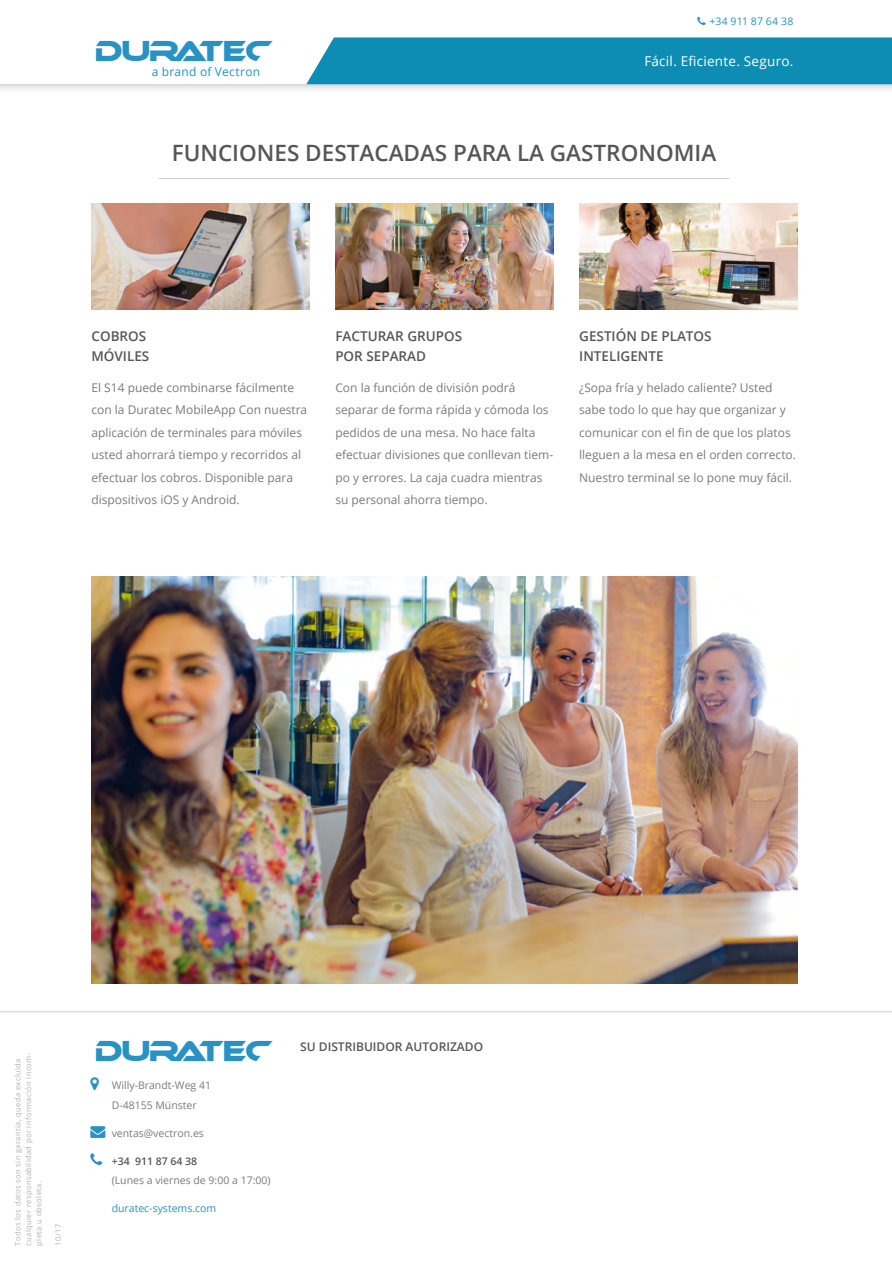
<style>
.page{position:relative;width:892px;height:1263px;background:#fff}
.page>*{position:absolute;margin:0;border:0;box-sizing:border-box;transform-origin:0 0}
.t1{font:30px "Duratec";color:#2892c4}
.Body__Headline{font:600 22.5px "Open Sans";color:#575656}
.Body__Subline{font:600 13.5px/19.5px "Open Sans";color:#575656}
.t2{font:13.5px "Open Sans";letter-spacing:.02em;color:#fff}
.Body__Fließtext{font:12px/22.5px "Open Sans";color:#7b7b7b}
.t3{font:600 12px "Open Sans";color:#575656}
.t4{font:12px "Open Sans";letter-spacing:.025em;color:#2892c4}
.t5{font:10.5px/19.5px "Open Sans";color:#7b7b7b}
.t6{font:10.5px "Open Sans";color:#2892c4}
.t7{font:600 10.5px "Open Sans";color:#575656}
.t8{font:10.5px "Open Sans";letter-spacing:.025em;color:#2892c4}
.t9{font:7.5px/10.5px "Open Sans";letter-spacing:.05em;color:#b4b3b3}
.s1{color:#2892c4}
</style>
<div class="page">
<hr style="left:0;top:1011px;width:892px;height:1px;background:#d0d0d0">
<img style="left:91px;top:576px;width:706px;height:407px">
<img style="left:91px;top:203px;width:219px;height:107px">
<img style="left:335px;top:203px;width:218px;height:107px">
<img style="left:579px;top:203px;width:218px;height:107px">
<hr style="left:159px;top:178px;width:570px;height:1px;background:#d0d0d0">
<div style="left:0;top:0;width:892px;height:94px;background:#1c1c1b;opacity:.25"></div>
<div style="left:0;top:0;width:892px;height:84px;background:#fff"></div>
<div style="left:306px;top:37px;width:586px;height:47px;background:#0d8db3"></div>
<h1 class="t1" style="left:95px;top:35px;width:181px">D</h1>
<p class="t4" style="left:152px;top:64px;width:110px">a brand of Vectron</p>
<p class="t8" style="left:709px;top:14px;width:85px">+34 911 87 64 38</p>
<p class="t2" style="left:644px;top:52px;width:150px">Fácil. Eficiente. Seguro.</p>
<p class="Body__Headline" style="left:172px;top:137px;width:546px">FUNCIONES DESTACADAS PARA LA GASTRONOMIA</p>
<p class="Body__Subline" style="left:91px;top:326px;width:59px">COBROS<br>MÓVILES</p>
<p class="Body__Fließtext" style="left:91px;top:376px;width:217px">El S14 puede combinarse fácilmente con la Duratec MobileApp Con nuestra aplicación de terminales para móviles usted ahorrará tiempo y recorridos al efectuar los cobros. Disponible para dispositivos iOS y Android.</p>
<p class="Body__Subline" style="left:335px;top:326px;width:128px">FACTURAR GRUPOS<br>POR SEPARAD</p>
<p class="Body__Fließtext" style="left:335px;top:376px;width:219px">Con la función de división podrá separar de forma rápida y cómoda los pedidos de una mesa. No hace falta efectuar divisiones que conllevan tiem&shy;po y errores. La caja cuadra mientras su personal ahorra tiempo.</p>
<p class="Body__Subline" style="left:579px;top:326px;width:134px">GESTIÓN DE PLATOS<br>INTELIGENTE</p>
<p class="Body__Fließtext" style="left:579px;top:376px;width:218px">¿Sopa fría y helado caliente? Usted sabe todo lo que hay que organizar y comunicar con el fin de que los platos lleguen a la mesa en el orden correcto.<br>Nuestro terminal se lo pone muy fácil.</p>
<p class="t9" style="left:12px;top:1245px;width:194px;rotate:-90deg">Todos los datos son sin garantía, queda excluida cualquier responsabilidad por información incom&shy;pleta u obsoleta.</p>
<p class="t9" style="left:52px;top:1245px;width:23px;rotate:-90deg">10/17</p>
<h1 class="t1" style="left:95px;top:1035px;width:181px">D</h1>
<p class="t5" style="left:112px;top:1075px;width:101px">Willy-Brandt-Weg 41<br>D-48155 Münster</p>
<p class="t5" style="left:90px;top:1123px;width:115px"><span class="s1">→</span> ventas@vectron.es</p>
<p class="t7" style="left:112px;top:1153px;width:87px">+34 911 87 64 38</p>
<p class="t5" style="left:112px;top:1170px;width:160px">(Lunes a viernes de 9:00 a 17:00)</p>
<p class="t6" style="left:112px;top:1201px;width:106px">duratec-systems.com</p>
<p class="t3" style="left:300px;top:1038px;width:184px">SU DISTRIBUIDOR AUTORIZADO</p>
</div>
